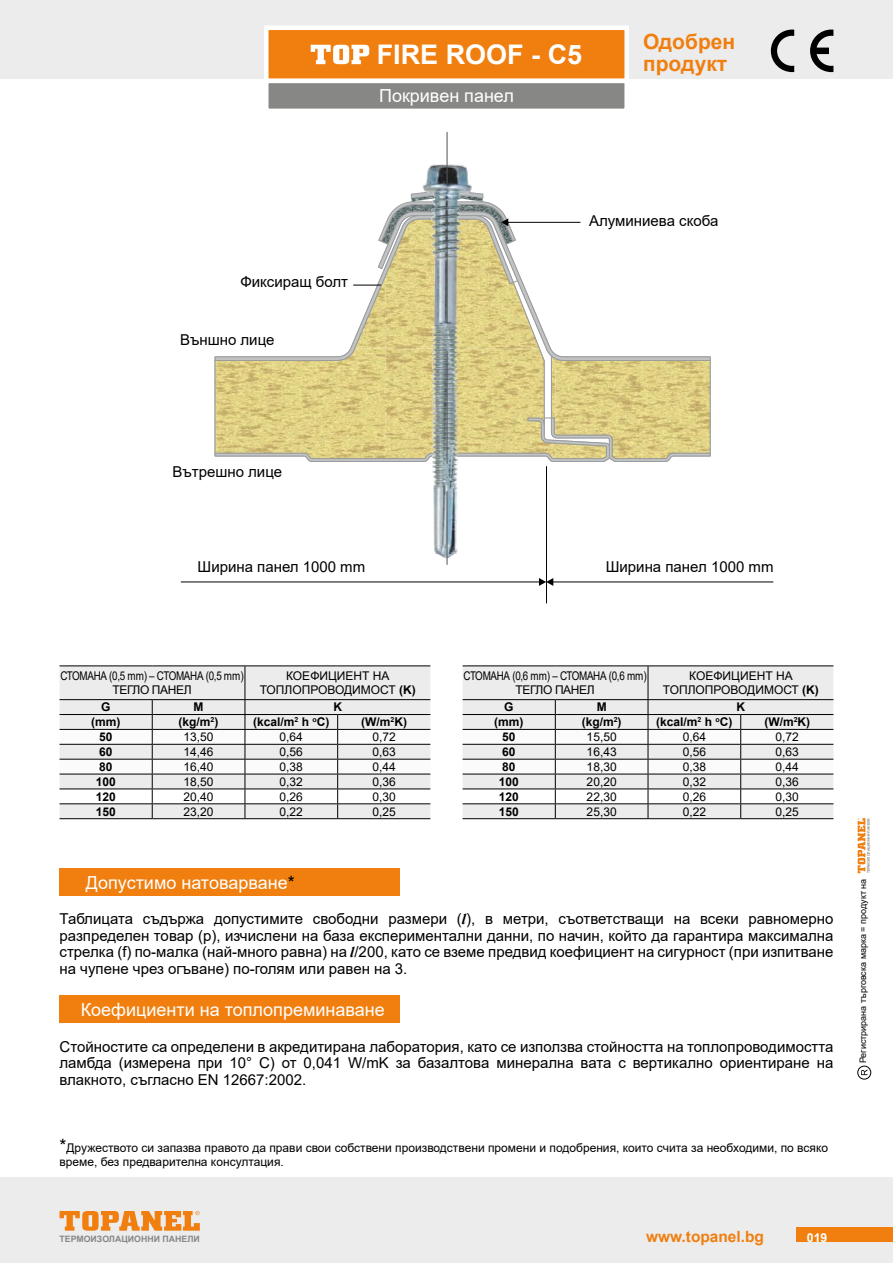
<style>
.page{position:relative;width:893px;height:1263px;background:#fff}
.page>*{position:absolute;margin:0;border:0;box-sizing:border-box;transform-origin:0 0}
.t1{font:700 27px "Arial";color:#fff}
.t2{font:700 21px/22.5px "Arial";color:#f07f0f}
.t3{font:18px "Arial";color:#fff}
.t4{font:700 15.45px "Arial";color:#f07f0f}
.t5{font:15px/16.5px "Arial";color:#000;text-align:justify}
.t6{font:700 12.3px "Arial";color:#fff}
.t7{font:12px/14.4px "Arial";color:#000;text-align:center}
.t8{font:700 12px "Arial";color:#000}
.t9{font:12px/14.4px "Arial";letter-spacing:-.03em;color:#000;text-align:center;scale:.82 1}
.t10{font:9px "Arial";color:#000}
.t11{font:700 8.85px "Arial";color:#878786}
.t12{font:700 3.45px "Arial";color:#878786}
.s1{font-weight:700}
.s2{color:#000}
.s3{font-family:"Times New Roman";font-weight:700;font-style:italic}
.s4{font-size:18px}
</style>
<div class="page">
<div style="left:0;top:1177px;width:893px;height:86px;background:#ececed"></div>
<svg style="left:60px;top:1211px;width:140px;height:20px"></svg>
<div style="left:796px;top:1228px;width:97px;height:14px;background:#f07f0f"></div>
<div style="left:0;top:0;width:893px;height:79px;background:#ececed"></div>
<div style="left:857px;top:1066px;width:14px;height:13px;border:1px solid #000;border-radius:50%"></div>
<svg style="left:861px;top:1069px;width:6px;height:6px"></svg>
<svg style="left:858px;top:818px;width:7px;height:55px"></svg>
<hr style="left:181px;top:582px;width:359px;height:1px;background:#000">
<hr style="left:553px;top:582px;width:220px;height:1px;background:#000">
<svg style="left:539px;top:578px;width:14px;height:8px"></svg>
<hr style="left:546px;top:466px;width:1px;height:137px;background:#000">
<svg style="left:436px;top:552px;width:21px;height:7px"></svg>
<img style="left:434px;top:489px;width:24px;height:63px">
<svg style="left:434px;top:517px;width:24px;height:1px"></svg>
<svg style="left:434px;top:505px;width:24px;height:1px"></svg>
<img style="left:423px;top:185px;width:48px;height:6px">
<img style="left:424px;top:184px;width:44px;height:1px">
<img style="left:426px;top:170px;width:42px;height:14px">
<img style="left:428px;top:166px;width:38px;height:5px">
<img style="left:430px;top:166px;width:34px;height:1px">
<svg style="left:431px;top:164px;width:29px;height:2px"></svg>
<hr style="left:447px;top:132px;width:1px;height:51px;background:#565656">
<svg style="left:215px;top:191px;width:495px;height:298px"></svg>
<hr style="left:447px;top:491px;width:1px;height:73px;background:#565656">
<svg style="left:264px;top:26px;width:365px;height:83px;background:#d29557"></svg>
<div style="left:60px;top:868px;width:340px;height:28px;background:#f07f0f"></div>
<div style="left:60px;top:995px;width:340px;height:28px;background:#f07f0f"></div>
<div style="left:60px;top:666px;width:370px;height:33px;background:#ececed"></div>
<hr style="left:60px;top:665px;width:92px;height:1px;background:#000">
<hr style="left:152px;top:665px;width:93px;height:1px;background:#000">
<hr style="left:60px;top:699px;width:92px;height:1px;background:#000">
<hr style="left:245px;top:665px;width:93px;height:1px;background:#000">
<hr style="left:338px;top:665px;width:92px;height:1px;background:#000">
<hr style="left:152px;top:699px;width:93px;height:1px;background:#000">
<hr style="left:245px;top:699px;width:93px;height:1px;background:#000">
<hr style="left:338px;top:699px;width:92px;height:1px;background:#000">
<hr style="left:60px;top:818px;width:92px;height:1px;background:#000">
<hr style="left:152px;top:818px;width:93px;height:1px;background:#000">
<hr style="left:245px;top:818px;width:93px;height:1px;background:#000">
<hr style="left:338px;top:818px;width:92px;height:1px;background:#000">
<hr style="left:245px;top:666px;width:1px;height:33px;background:#000">
<svg style="left:60px;top:700px;width:370px;height:118px"></svg>
<div style="left:463px;top:666px;width:370px;height:33px;background:#ececed"></div>
<hr style="left:463px;top:665px;width:92px;height:1px;background:#000">
<hr style="left:555px;top:665px;width:93px;height:1px;background:#000">
<hr style="left:463px;top:699px;width:92px;height:1px;background:#000">
<hr style="left:648px;top:665px;width:93px;height:1px;background:#000">
<hr style="left:741px;top:665px;width:92px;height:1px;background:#000">
<hr style="left:555px;top:699px;width:93px;height:1px;background:#000">
<hr style="left:648px;top:699px;width:93px;height:1px;background:#000">
<hr style="left:741px;top:699px;width:92px;height:1px;background:#000">
<hr style="left:463px;top:818px;width:92px;height:1px;background:#000">
<hr style="left:555px;top:818px;width:93px;height:1px;background:#000">
<hr style="left:648px;top:818px;width:93px;height:1px;background:#000">
<hr style="left:741px;top:818px;width:92px;height:1px;background:#000">
<hr style="left:648px;top:666px;width:1px;height:33px;background:#000">
<svg style="left:463px;top:700px;width:370px;height:118px"></svg>
<svg style="left:771px;top:30px;width:23px;height:42px"></svg>
<svg style="left:810px;top:30px;width:23px;height:42px"></svg>
<h1 class="t1" style="left:377px;top:36px;width:207px">FIRE ROOF - C5</h1>
<p class="t3" style="left:379px;top:84px;width:136px">Покривен панел</p>
<h2 class="t2" style="left:643px;top:30px;width:94px">Одобрен продукт</h2>
<p class="t5" style="left:240px;top:274px;width:109px">Фиксиращ болт</p>
<p class="t5" style="left:180px;top:332px;width:96px">Външно лице</p>
<p class="t5" style="left:589px;top:212px;width:131px">Алуминиева скоба</p>
<p class="t5" style="left:172px;top:463px;width:111px">Вътрешно лице</p>
<p class="t5" style="left:198px;top:558px;width:169px">Ширина панел 1000 mm</p>
<p class="t5" style="left:606px;top:558px;width:169px">Ширина панел 1000 mm</p>
<p class="t9" style="left:60px;top:668px;width:225px">СТОМАНА (0,5 mm) – СТОМАНА (0,5 mm)<br>ТЕГЛО ПАНЕЛ</p>
<p class="t7" style="left:260px;top:668px;width:158px">КОЕФИЦИЕНТ НА<br>ТОПЛОПРОВОДИМОСТ <span class="s1">(K)</span></p>
<p class="t8" style="left:101px;top:699px;width:11px">G</p>
<p class="t8" style="left:194px;top:699px;width:11px">M</p>
<p class="t8" style="left:333px;top:699px;width:10px">K</p>
<p class="t8" style="left:91px;top:714px;width:31px">(mm)</p>
<p class="t8" style="left:179px;top:714px;width:41px">(kg/m<sup>2</sup>)</p>
<p class="t8" style="left:253px;top:714px;width:78px">(kcal/m<sup>2</sup> h <sup>o</sup>C)</p>
<p class="t8" style="left:361px;top:714px;width:47px">(W/m<sup>2</sup>K)</p>
<p class="t8" style="left:99px;top:728px;width:15px">50</p>
<p class="t7" style="left:184px;top:730px;width:32px">13,50</p>
<p class="t7" style="left:280px;top:730px;width:25px">0,64</p>
<p class="t7" style="left:373px;top:730px;width:25px">0,72</p>
<p class="t8" style="left:99px;top:743px;width:15px">60</p>
<p class="t7" style="left:184px;top:745px;width:32px">14,46</p>
<p class="t7" style="left:280px;top:745px;width:25px">0,56</p>
<p class="t7" style="left:373px;top:745px;width:25px">0,63</p>
<p class="t8" style="left:99px;top:758px;width:15px">80</p>
<p class="t7" style="left:184px;top:759px;width:32px">16,40</p>
<p class="t7" style="left:280px;top:759px;width:25px">0,38</p>
<p class="t7" style="left:373px;top:759px;width:25px">0,44</p>
<p class="t8" style="left:96px;top:773px;width:22px">100</p>
<p class="t7" style="left:184px;top:774px;width:32px">18,50</p>
<p class="t7" style="left:280px;top:774px;width:25px">0,32</p>
<p class="t7" style="left:373px;top:774px;width:25px">0,36</p>
<p class="t8" style="left:96px;top:788px;width:22px">120</p>
<p class="t7" style="left:184px;top:789px;width:32px">20,40</p>
<p class="t7" style="left:280px;top:789px;width:25px">0,26</p>
<p class="t7" style="left:373px;top:789px;width:25px">0,30</p>
<p class="t8" style="left:96px;top:803px;width:22px">150</p>
<p class="t7" style="left:184px;top:804px;width:32px">23,20</p>
<p class="t7" style="left:280px;top:804px;width:25px">0,22</p>
<p class="t7" style="left:373px;top:804px;width:25px">0,25</p>
<p class="t3" style="left:86px;top:870px;width:210px">Допустимо натоварване<span class="s2">*</span></p>
<p class="t9" style="left:464px;top:668px;width:225px">СТОМАНА (0,6 mm) – СТОМАНА (0,6 mm)<br>ТЕГЛО ПАНЕЛ</p>
<p class="t7" style="left:663px;top:668px;width:158px">КОЕФИЦИЕНТ НА<br>ТОПЛОПРОВОДИМОСТ <span class="s1">(K)</span></p>
<p class="t8" style="left:504px;top:699px;width:11px">G</p>
<p class="t8" style="left:597px;top:699px;width:11px">M</p>
<p class="t8" style="left:737px;top:699px;width:10px">K</p>
<p class="t8" style="left:494px;top:714px;width:31px">(mm)</p>
<p class="t8" style="left:582px;top:714px;width:41px">(kg/m<sup>2</sup>)</p>
<p class="t8" style="left:656px;top:714px;width:78px">(kcal/m<sup>2</sup> h <sup>o</sup>C)</p>
<p class="t8" style="left:764px;top:714px;width:47px">(W/m<sup>2</sup>K)</p>
<p class="t8" style="left:502px;top:728px;width:15px">50</p>
<p class="t7" style="left:587px;top:730px;width:32px">15,50</p>
<p class="t7" style="left:683px;top:730px;width:25px">0,64</p>
<p class="t7" style="left:776px;top:730px;width:25px">0,72</p>
<p class="t8" style="left:502px;top:743px;width:15px">60</p>
<p class="t7" style="left:587px;top:745px;width:32px">16,43</p>
<p class="t7" style="left:683px;top:745px;width:25px">0,56</p>
<p class="t7" style="left:776px;top:745px;width:25px">0,63</p>
<p class="t8" style="left:502px;top:758px;width:15px">80</p>
<p class="t7" style="left:587px;top:759px;width:32px">18,30</p>
<p class="t7" style="left:683px;top:759px;width:25px">0,38</p>
<p class="t7" style="left:776px;top:759px;width:25px">0,44</p>
<p class="t8" style="left:499px;top:773px;width:22px">100</p>
<p class="t7" style="left:587px;top:774px;width:32px">20,20</p>
<p class="t7" style="left:683px;top:774px;width:25px">0,32</p>
<p class="t7" style="left:776px;top:774px;width:25px">0,36</p>
<p class="t8" style="left:499px;top:788px;width:22px">120</p>
<p class="t7" style="left:587px;top:789px;width:32px">22,30</p>
<p class="t7" style="left:683px;top:789px;width:25px">0,26</p>
<p class="t7" style="left:776px;top:789px;width:25px">0,30</p>
<p class="t8" style="left:499px;top:803px;width:22px">150</p>
<p class="t7" style="left:587px;top:804px;width:32px">25,30</p>
<p class="t7" style="left:683px;top:804px;width:25px">0,22</p>
<p class="t7" style="left:776px;top:804px;width:25px">0,25</p>
<p class="t5" style="left:60px;top:911px;width:775px">Таблицата съдържа допустимите свободни размери (<span class="s3">l</span>), в метри, съответстващи на всеки равномерно разпределен товар (p), изчислени на база експериментални данни, по начин, който да гарантира максимална стрелка (f) по-малка (най-много равна) на <span class="s3">l</span>/200, като се вземе предвид коефициент на сигурност (при изпитване на чупене чрез огъване) по-голям или равен на 3.</p>
<p class="t3" style="left:81px;top:997px;width:305px">Коефициенти на топлопреминаване</p>
<p class="t5" style="left:60px;top:1038px;width:775px">Стойностите са определени в акредитирана лаборатория, като се използва стойността на топлопроводимостта ламбда (измерена при 10° C) от 0,041 W/mK за базалтова минерална вата с вертикално ориентиране на влакното, съгласно EN 12667:2002.</p>
<p class="t7" style="left:60px;top:1140px;width:770px;text-align:left"><span class="s4">*</span>Дружеството си запазва правото да прави свои собствени производствени промени и подобрения, които счита за необходими, по всяко време, без предварителна консултация.</p>
<p class="t11" style="left:60px;top:1232px;width:142px">ТЕРМОИЗОЛАЦИОННИ ПАНЕЛИ</p>
<p class="t4" style="left:646px;top:1225px;width:119px">www.topanel.bg</p>
<p class="t6" style="left:807px;top:1229px;width:22px">019</p>
<p class="t12" style="left:866px;top:873px;width:57px;rotate:-90deg">ТЕРМОИЗОЛАЦИОННИ ПАНЕЛИ</p>
<p class="t10" style="left:857px;top:1063px;width:186px;rotate:-90deg">Регистрирана търговска марка = продукт на</p>
</div>
